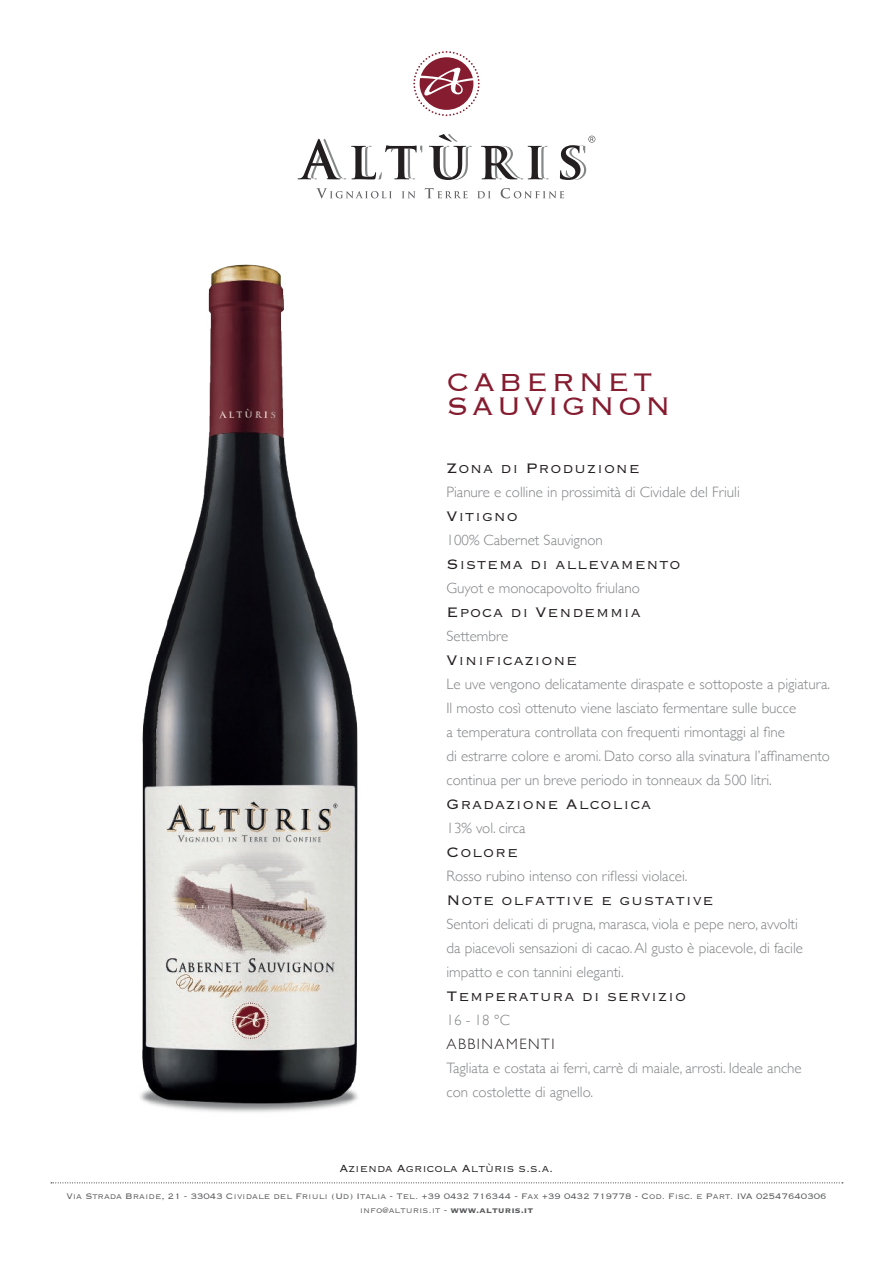
<style>
.page{position:relative;width:893px;height:1263px;background:#fff}
.page>*{position:absolute;margin:0;border:0;box-sizing:border-box;transform-origin:0 0}
.t1{font:300 33px/24px "Copperplate";letter-spacing:.1em;color:#851c30}
.t2{font:18px "Copperplate Thirty Two BC";letter-spacing:.05em;color:#231f20}
.t3{font:300 15px/24px "Gill Sans";color:#808285}
.t4{font:300 15px "Gill Sans";letter-spacing:.1em;color:#231f20}
.t5{font:13.5px "Copperplate Thirty Two BC";color:#231f20}
.t6{font:10.5px/13.5px "Copperplate Thirty Two BC";color:#57585a;text-align:center}
.s1{font-family:"Copperplate Thirty Three BC"}
</style>
<div class="page">
<svg style="left:51px;top:1182px;width:792px;height:1px"></svg>
<svg style="left:413px;top:51px;width:67px;height:65px"></svg>
<svg style="left:316px;top:188px;width:76px;height:10px"></svg>
<svg style="left:402px;top:191px;width:13px;height:7px"></svg>
<svg style="left:425px;top:188px;width:42px;height:10px"></svg>
<svg style="left:477px;top:191px;width:14px;height:7px"></svg>
<svg style="left:501px;top:188px;width:63px;height:10px"></svg>
<svg style="left:298px;top:139px;width:124px;height:40px"></svg>
<svg style="left:429px;top:134px;width:43px;height:46px"></svg>
<svg style="left:481px;top:146px;width:68px;height:33px"></svg>
<svg style="left:560px;top:136px;width:35px;height:44px"></svg>
<img style="left:140px;top:264px;width:218px;height:848px">
<h1 class="t1" style="left:446px;top:368px;width:226px">CABERNET<br>SAUVIGNON</h1>
<p class="t2" style="left:446px;top:459px;width:195px">Zona di Produzione</p>
<p class="t3" style="left:446px;top:479px;width:295px">Pianure e colline in prossimità di Cividale del Friuli</p>
<p class="t2" style="left:446px;top:507px;width:73px">Vitigno</p>
<p class="t3" style="left:446px;top:527px;width:158px">100% Cabernet Sauvignon</p>
<p class="t2" style="left:446px;top:555px;width:235px">Sistema di allevamento</p>
<p class="t3" style="left:446px;top:575px;width:195px">Guyot e monocapovolto friulano</p>
<p class="t2" style="left:446px;top:603px;width:196px">Epoca di Vendemmia</p>
<p class="t3" style="left:446px;top:623px;width:63px">Settembre</p>
<p class="t2" style="left:446px;top:651px;width:132px">Vinificazione</p>
<p class="t3" style="left:446px;top:671px;width:385px">Le uve vengono delicatamente diraspate e sottoposte a pigiatura.<br>Il mosto così ottenuto viene lasciato fermentare sulle bucce<br>a temperatura controllata con frequenti rimontaggi al fine<br>di estrarre colore e aromi. Dato corso alla svinatura l’affinamento continua per un breve periodo in tonneaux da 500 litri.</p>
<p class="t2" style="left:446px;top:795px;width:206px">Gradazione Alcolica</p>
<p class="t3" style="left:446px;top:815px;width:81px">13% vol. circa</p>
<p class="t2" style="left:446px;top:843px;width:73px">Colore</p>
<p class="t3" style="left:446px;top:863px;width:243px">Rosso rubino intenso con riflessi violacei.</p>
<p class="t2" style="left:446px;top:891px;width:269px">Note olfattive e gustative</p>
<p class="t3" style="left:446px;top:911px;width:358px">Sentori delicati di prugna, marasca, viola e pepe nero, avvolti da piacevoli sensazioni di cacao. Al gusto è piacevole, di facile impatto e con tannini eleganti.</p>
<p class="t2" style="left:446px;top:987px;width:241px">Temperatura di servizio</p>
<p class="t3" style="left:446px;top:1007px;width:65px">16 - 18 °C</p>
<p class="t4" style="left:446px;top:1032px;width:109px">ABBINAMENTI</p>
<p class="t3" style="left:446px;top:1055px;width:357px">Tagliata e costata ai ferri, carrè di maiale, arrosti. Ideale anche con costolette di agnello.</p>
<p class="t5" style="left:340px;top:1162px;width:215px">Azienda Agricola Altùris s.s.a.</p>
<p class="t6" style="left:66px;top:1190px;width:762px">Via Strada Braide, 21 - 33043 Cividale del Friuli (Ud) Italia - Tel. +39 0432 716344 - Fax +39 0432 719778 - Cod. Fisc. e Part. IVA 02547640306 info@alturis.it - <span class="s1">www.alturis.it</span></p>
</div>
